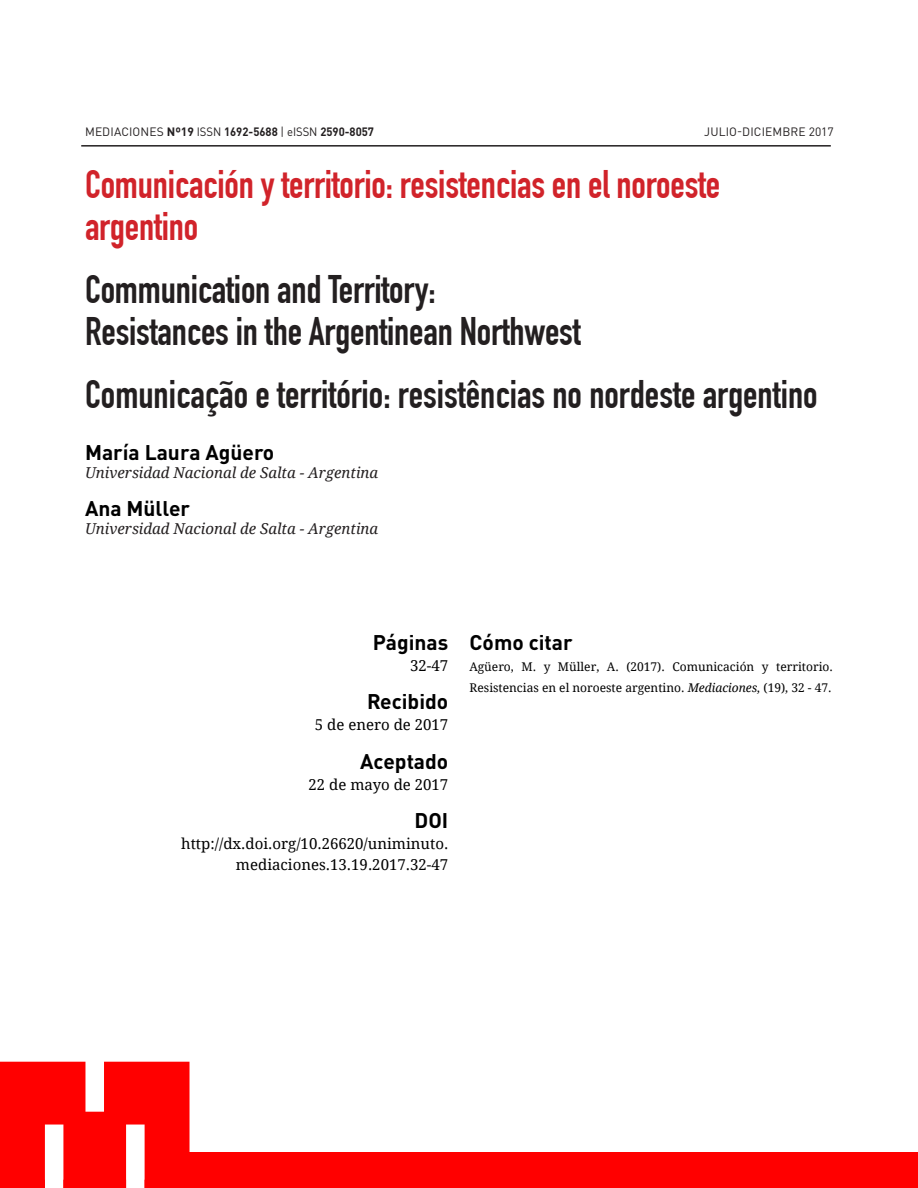
<style>
.page{position:relative;width:918px;height:1188px;background:#fff}
.page>*{position:absolute;margin:0;border:0;box-sizing:border-box;transform-origin:0 0}
.Tit_Cap_Ing_Por{font:700 39px/42px "DIN Condensed";letter-spacing:-.005em;color:#231f20}
.Tit_Cap{font:700 39px/42px "DIN Condensed";letter-spacing:-.005em;color:#d1232a}
.Autor{font:700 21px "DIN Pro";color:#000}
.Fechas{font:15px/21px "Droid Serif";color:#000;text-align:right}
.Resumen{font:italic 15px "Droid Serif";color:#231f20}
.Reseña_autor{font:12px/21px "Droid Serif";color:#000}
.t1{font:700 12px "DIN Pro";color:#231f20}
.t2{font:12px "DIN Pro";letter-spacing:.01em;color:#231f20}
.s1{font-weight:400}
.s2{font-style:italic}
</style>
<div class="page">
<hr style="left:81px;top:145px;width:750px;height:2px;background:#231f20">
<svg style="left:0;top:1062px;width:190px;height:126px;background:#f22"></svg>
<div style="left:174px;top:1153px;width:744px;height:35px;background:#f00"></div>
<p class="t1" style="left:85px;top:122px;width:290px"><span class="s1">MEDIACIONES</span> Nº19 <span class="s1">ISSN</span> 1692-5688 <span class="s1">| eISSN</span> 2590-8057</p>
<p class="t2" style="left:704px;top:123px;width:131px">JULIO-DICIEMBRE 2017</p>
<p class="Tit_Cap" style="left:85px;top:163px;width:637px">Comunicación y territorio: resistencias en el noroeste argentino</p>
<p class="Tit_Cap_Ing_Por" style="left:85px;top:269px;width:497px">Communication and Territory:<br>Resistances in the Argentinean Northwest</p>
<p class="Tit_Cap_Ing_Por" style="left:85px;top:374px;width:734px">Comunicação e território: resistências no nordeste argentino</p>
<p class="Autor" style="left:85px;top:435px;width:191px">María Laura Agüero</p>
<p class="Resumen" style="left:85px;top:464px;width:295px">Universidad Nacional de Salta - Argentina</p>
<p class="Autor" style="left:85px;top:491px;width:107px">Ana Müller</p>
<p class="Resumen" style="left:85px;top:520px;width:295px">Universidad Nacional de Salta - Argentina</p>
<p class="Autor" style="left:373px;top:624px;width:77px">Páginas</p>
<p class="Fechas" style="left:410px;top:655px;width:40px">32-47</p>
<p class="Autor" style="left:367px;top:684px;width:83px">Recibido</p>
<p class="Fechas" style="left:315px;top:714px;width:135px">5 de enero de 2017</p>
<p class="Autor" style="left:360px;top:743px;width:90px">Aceptado</p>
<p class="Fechas" style="left:309px;top:774px;width:141px">22 de mayo de 2017</p>
<p class="Autor" style="left:415px;top:803px;width:35px">DOI</p>
<p class="Fechas" style="left:181px;top:833px;width:269px">http://dx.doi.org/10.26620/uniminuto. mediaciones.13.19.2017.32-47</p>
<p class="Autor" style="left:470px;top:624px;width:105px">Cómo citar</p>
<p class="Reseña_autor" style="left:470px;top:656px;width:365px">Agüero, M. y Müller, A. (2017). Comunicación y territorio.<br>Resistencias en el noroeste argentino. <span class="s2">Mediaciones,</span> (19), 32 - 47.</p>
</div>
